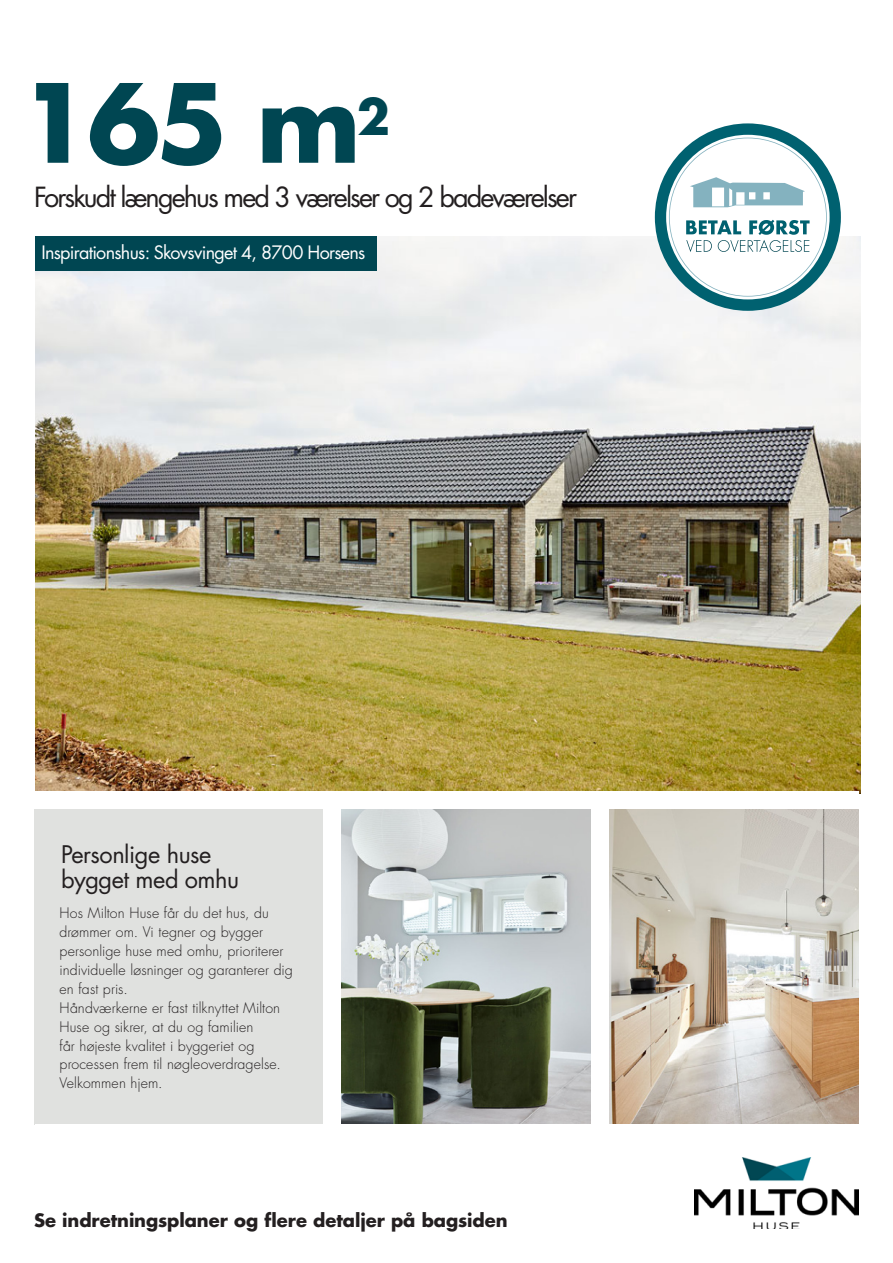
<style>
.page{position:relative;width:893px;height:1263px;background:#fff}
.page>*{position:absolute;margin:0;border:0;box-sizing:border-box;transform-origin:0 0}
.t1{font:700 105.75px "Futura LT Pro";color:#004652}
.t2{font:27px "Futura LT Pro";letter-spacing:-.07em;color:#231f20}
.t3{font:23.55px "Futura LT Pro";letter-spacing:-.02em;color:#231f20}
.t4{font:700 18px "Futura LT Pro";letter-spacing:-.005em;color:#231f20}
.t5{font:18px "Futura LT Pro";letter-spacing:-.04em;color:#fff}
.t6{font:300 14.1px/18.9px "Futura LT Pro";letter-spacing:.005em;color:#231f20}
</style>
<div class="page">
<img style="left:35px;top:236px;width:825px;height:557px">
<div style="left:34px;top:809px;width:289px;height:316px;background:#e0e1df"></div>
<img style="left:695px;top:1157px;width:164px;height:72px">
<img style="left:341px;top:809px;width:250px;height:315px">
<img style="left:609px;top:809px;width:250px;height:315px">
<div style="left:35px;top:236px;width:341px;height:34px;background:#004652"></div>
<svg style="left:655px;top:123px;width:186px;height:188px"></svg>
<div style="left:34px;top:792px;width:825px;height:17px;background:#fff"></div>
<p class="t1" style="left:19px;top:42px;width:372px">165 m<sup>2</sup></p>
<p class="t2" style="left:34px;top:179px;width:545px">Forskudt længehus med 3 værelser og 2 badeværelser</p>
<p class="t5" style="left:41px;top:240px;width:325px">Inspirationshus: Skovsvinget 4, 8700 Horsens</p>
<p class="t3" style="left:61px;top:838px;width:152px">Personlige huse</p>
<p class="t3" style="left:61px;top:863px;width:180px">bygget med omhu</p>
<p class="t6" style="left:60px;top:904px;width:235px">Hos Milton Huse får du det hus, du drømmer om. Vi tegner og bygger personlige huse med omhu, prioriterer individuelle løsninger og garanterer dig en fast pris.</p>
<p class="t6" style="left:60px;top:998px;width:223px">Håndværkerne er fast tilknyttet Milton<br>Huse og sikrer, at du og familien<br>får højeste kvalitet i byggeriet og processen frem til nøgleoverdragelse.<br>Velkommen hjem.</p>
<p class="t4" style="left:34px;top:1206px;width:475px">Se indretningsplaner og flere detaljer på bagsiden</p>
</div>
